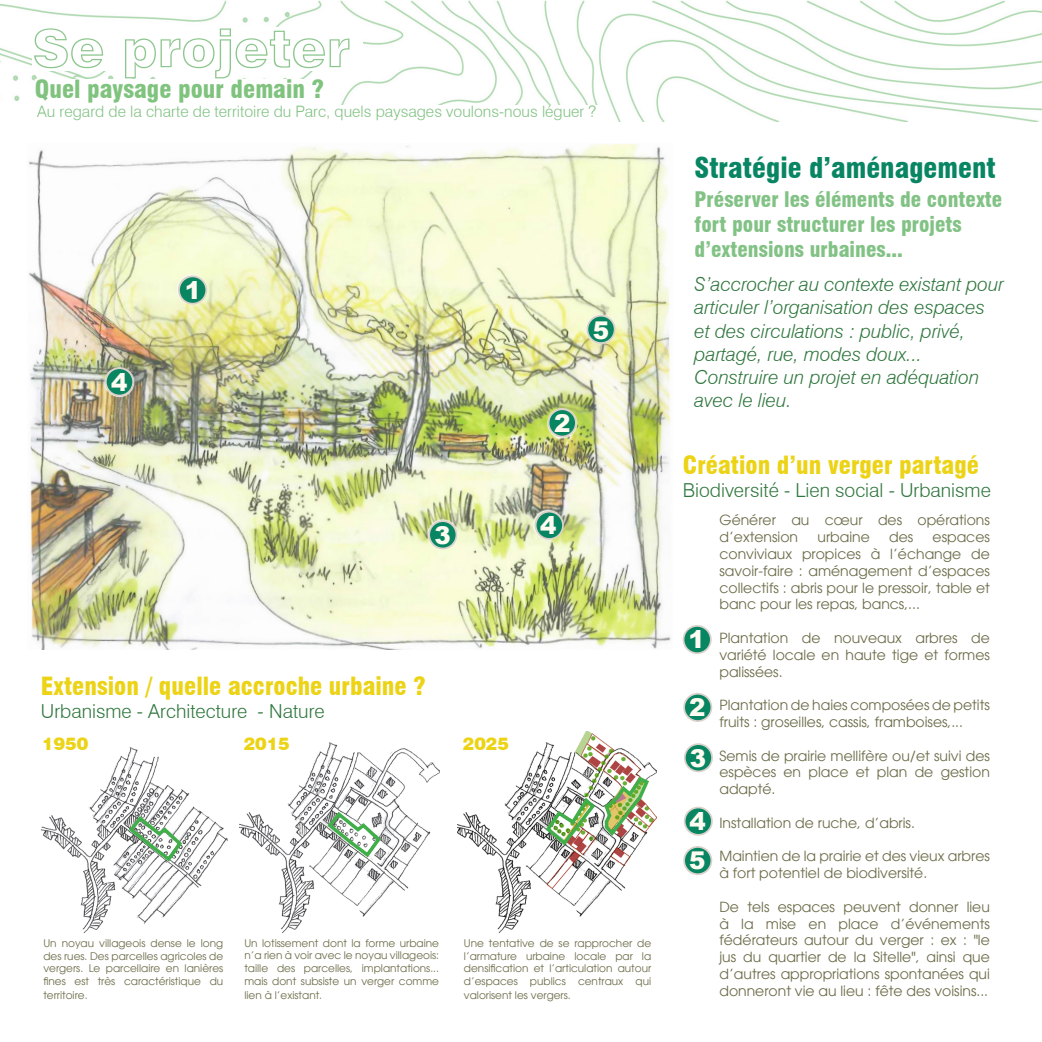
<style>
.page{position:relative;width:1042px;height:1042px;background:#fff}
.page>*{position:absolute;margin:0;border:0;box-sizing:border-box;transform-origin:0 0}
.t1{font:52.5px "Swiss 721 BT Black Outline";color:#8bc68c}
.t2{font:900 condensed 28px "Swiss 721 BT";color:#088562}
.t3{font:900 condensed 24.5px "Swiss 721 BT";color:#ecd315}
.t4{font:900 condensed 24.5px "Swiss 721 BT";color:#80c37e}
.t5{font:900 24.5px "Arial";color:#fefbf1}
.t6{font:900 condensed 21px/25.2px "Swiss 721 BT";color:#82c285}
.t7{font:italic 300 19.25px/23.1px "Swiss 721 BT";color:#30773e}
.t8{font:300 19.25px "Swiss 721 BT";color:#30773e}
.t9{font:900 17.5px "Swiss 721 BT";color:#ecd315}
.t10{font:300 15.75px "Swiss 721 BT";color:#80c282}
.t11{font:14px/16.8px "Avant Garde";color:#6d6c4a;text-align:justify}
.t12{font:10.5px/12.6px "Avant Garde";color:#6d6c4a;text-align:justify}
.s1{font-style:italic}
</style>
<div class="page">
<img style="left:28px;top:144px;width:643px;height:505px">
<div style="left:587px;top:316px;width:28px;height:27px;background:#088561;border-radius:50%"></div>
<div style="left:586px;top:315px;width:29px;height:29px;border:2px solid #dad1ca;border-radius:50%"></div>
<div style="left:548px;top:409px;width:28px;height:27px;background:#088561;border-radius:50%"></div>
<div style="left:548px;top:408px;width:29px;height:29px;border:2px solid #dad1ca;border-radius:50%"></div>
<div style="left:683px;top:626px;width:28px;height:27px;background:#088561;border-radius:50%"></div>
<div style="left:682px;top:625px;width:30px;height:29px;border:2px solid #dad1ca;border-radius:50%"></div>
<div style="left:179px;top:276px;width:27px;height:28px;background:#088561;border-radius:50%"></div>
<div style="left:178px;top:275px;width:29px;height:29px;border:2px solid #dad1ca;border-radius:50%"></div>
<div style="left:536px;top:512px;width:27px;height:27px;background:#088561;border-radius:50%"></div>
<div style="left:535px;top:511px;width:29px;height:29px;border:2px solid #dad1ca;border-radius:50%"></div>
<div style="left:429px;top:521px;width:27px;height:27px;background:#088561;border-radius:50%"></div>
<div style="left:428px;top:520px;width:29px;height:29px;border:2px solid #dad1ca;border-radius:50%"></div>
<img style="left:41px;top:747px;width:187px;height:187px">
<img style="left:239px;top:742px;width:201px;height:191px">
<svg style="left:126px;top:813px;width:58px;height:51px"></svg>
<svg style="left:325px;top:809px;width:58px;height:51px"></svg>
<img style="left:457px;top:731px;width:199px;height:202px">
<img style="left:543px;top:774px;width:108px;height:74px">
<div style="left:684px;top:694px;width:27px;height:27px;background:#088561;border-radius:50%"></div>
<div style="left:683px;top:693px;width:29px;height:29px;border:2px solid #dad1ca;border-radius:50%"></div>
<div style="left:685px;top:744px;width:27px;height:27px;background:#088561;border-radius:50%"></div>
<div style="left:684px;top:743px;width:29px;height:29px;border:2px solid #dad1ca;border-radius:50%"></div>
<div style="left:684px;top:807px;width:28px;height:28px;background:#088561;border-radius:50%"></div>
<div style="left:684px;top:806px;width:29px;height:30px;border:2px solid #dad1ca;border-radius:50%"></div>
<div style="left:106px;top:368px;width:27px;height:27px;background:#088561;border-radius:50%"></div>
<div style="left:105px;top:367px;width:29px;height:29px;border:2px solid #dad1ca;border-radius:50%"></div>
<div style="left:684px;top:847px;width:27px;height:27px;background:#088561;border-radius:50%"></div>
<div style="left:683px;top:846px;width:29px;height:29px;border:2px solid #dad1ca;border-radius:50%"></div>
<img style="left:0;top:0;width:1042px;height:122px">
<div style="left:32px;top:27px;width:331px;height:44px;background:#fff"></div>
<div style="left:35px;top:79px;width:297px;height:26px;background:#fff"></div>
<div style="left:37px;top:105px;width:571px;height:21px;background:#fff"></div>
<p class="t1" style="left:32px;top:17px;width:320px">Se projeter</p>
<p class="t4" style="left:35px;top:74px;width:291px">Quel paysage pour demain ?</p>
<p class="t10" style="left:37px;top:102px;width:561px">Au regard de la charte de territoire du Parc, quels paysages voulons-nous léguer ?</p>
<p class="t5" style="left:111px;top:364px;width:18px">4</p>
<p class="t5" style="left:185px;top:272px;width:18px">1</p>
<p class="t5" style="left:435px;top:517px;width:18px">3</p>
<p class="t5" style="left:593px;top:312px;width:18px">5</p>
<p class="t5" style="left:554px;top:405px;width:18px">2</p>
<p class="t5" style="left:540px;top:507px;width:18px">4</p>
<p class="t3" style="left:41px;top:671px;width:386px">Extension / quelle accroche urbaine ?</p>
<p class="t8" style="left:41px;top:699px;width:285px">Urbanisme - Architecture <span class="s1">-</span> Nature</p>
<p class="t9" style="left:42px;top:733px;width:47px">1950</p>
<p class="t9" style="left:244px;top:733px;width:47px">2015</p>
<p class="t9" style="left:463px;top:733px;width:47px">2025</p>
<p class="t12" style="left:43px;top:937px;width:181px">Un noyau villageois dense le long des rues. Des parcelles agricoles de vergers. Le parcellaire en lanières fines est très caractéristique du</p>
<p class="t12" style="left:43px;top:989px;width:46px">territoire.</p>
<p class="t12" style="left:244px;top:936px;width:196px">Un lotissement dont la forme urbaine n’a rien à voir avec le noyau villageois: taille des parcelles, implantations... mais dont subsiste un verger comme</p>
<p class="t12" style="left:244px;top:989px;width:79px">lien à l’existant.</p>
<p class="t12" style="left:464px;top:937px;width:189px">Une tentative de se rapprocher de l’armature urbaine locale par la densification et l’articulation autour d’espaces publics centraux qui</p>
<p class="t12" style="left:464px;top:989px;width:108px">valorisent les vergers.</p>
<p class="t2" style="left:694px;top:151px;width:303px">Stratégie d’aménagement</p>
<p class="t6" style="left:694px;top:187px;width:309px">Préserver les éléments de contexte fort pour structurer les projets d’extensions urbaines...</p>
<p class="t7" style="left:694px;top:273px;width:311px">S’accrocher au contexte existant pour articuler l’organisation des espaces et des circulations : public, privé, partagé, rue, modes doux...</p>
<p class="t7" style="left:694px;top:365px;width:286px">Construire un projet en adéquation avec le lieu.</p>
<p class="t3" style="left:683px;top:450px;width:298px">Création d’un verger partagé</p>
<p class="t8" style="left:683px;top:478px;width:309px">Biodiversité - Lien social - Urbanisme</p>
<p class="t5" style="left:688px;top:622px;width:18px">1</p>
<p class="t5" style="left:689px;top:690px;width:18px">2</p>
<p class="t5" style="left:690px;top:740px;width:18px">3</p>
<p class="t5" style="left:689px;top:803px;width:18px">4</p>
<p class="t5" style="left:689px;top:843px;width:18px">4</p>
<p class="t5" style="left:689px;top:843px;width:18px">5</p>
<p class="t11" style="left:719px;top:512px;width:272px">Générer au cœur des opérations d’extension</p>
<p class="t11" style="left:817px;top:529px;width:54px">urbaine</p>
<p class="t11" style="left:889px;top:529px;width:26px">des</p>
<p class="t11" style="left:719px;top:529px;width:272px;text-indent:213px">espaces conviviaux propices à l’échange de savoir-faire : aménagement d’espaces collectifs : abris pour le pressoir, table et banc pour les repas, bancs,...</p>
<p class="t11" style="left:719px;top:629px;width:272px">Plantation de nouveaux arbres de variété locale en haute tige et formes palissées.</p>
<p class="t11" style="left:719px;top:697px;width:272px">Plantation de haies composées de petits fruits : groseilles, cassis, framboises,...</p>
<p class="t11" style="left:719px;top:747px;width:272px">Semis de prairie mellifère ou/et suivi des espèces en place et plan de gestion adapté.</p>
<p class="t11" style="left:719px;top:814px;width:197px">Installation de ruche, d’abris.</p>
<p class="t11" style="left:719px;top:848px;width:272px">Maintien de la prairie et des vieux arbres à fort potentiel de biodiversité.</p>
<p class="t11" style="left:719px;top:898px;width:272px">De tels espaces peuvent donner lieu à la mise en place d’événements fédérateurs autour du verger : ex : "le jus du quartier de la Sitelle", ainsi que d’autres appropriations spontanées qui donneront vie au lieu : fête des voisins...</p>
</div>
